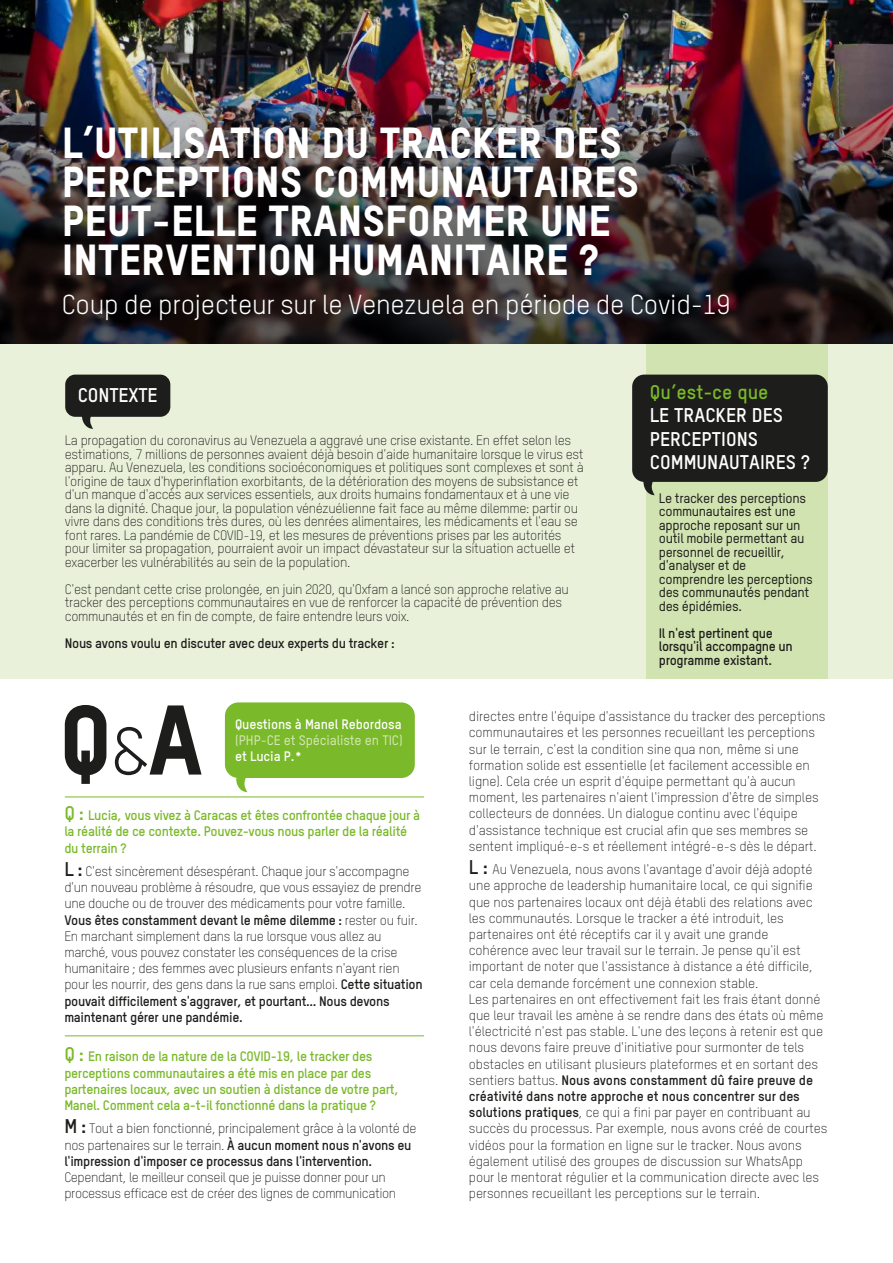
<style>
.page{position:relative;width:893px;height:1263px;background:#fff}
.page>*{position:absolute;margin:0;border:0;box-sizing:border-box;transform-origin:0 0}
.t1{font:97.05px "Oxfam TSTARPRO Headline";color:#1d1d1b}
.t2{font:42.75px/39px "Oxfam TSTARPRO Headline";color:#fff}
.t3{font:27px "Oxfam TSTARPRO";letter-spacing:-.01em;color:#fff}
.t4{font:700 19.5px/23.4px "Oxfam TSTARPRO";color:#fff}
.t5{font:700 19.5px "Oxfam TSTARPRO";color:#7ab929}
.t6{font:300 13.5px/16.2px "Oxfam TSTARPRO";letter-spacing:-.025em;color:#1d1d1b}
.t7{font:700 13.5px/16.2px "Oxfam TSTARPRO";letter-spacing:-.025em;color:#7ab929}
.t8{font:500 13.5px/13.5px "Oxfam TSTARPRO";letter-spacing:-.025em;color:#1d1d1b}
.t9{font:700 13.5px/13.5px "Oxfam TSTARPRO";letter-spacing:-.025em;color:#1d1d1b}
.t10{font:700 13.5px "Oxfam TSTARPRO";letter-spacing:-.01em;color:#fff}
.t11{font:500 13.5px "Oxfam TSTARPRO";letter-spacing:-.01em;color:#d7e7bb}
.s1{font-family:"Oxfam TSTARPRO";font-size:66.15px}
.s2{font-size:19.5px}
.s3{font-weight:700;font-size:19.5px}
.s4{font-weight:700}
</style>
<div class="page">
<div style="left:0;top:300px;width:893px;height:379px;background:#e9f1da"></div>
<div style="left:646px;top:300px;width:182px;height:379px;background:#d1e3b0"></div>
<img style="left:0;top:0;width:893px;height:344px">
<hr style="left:65px;top:797px;width:359px;height:1px;background:#7ab929">
<hr style="left:65px;top:1035px;width:359px;height:1px;background:#7ab929">
<div style="left:632px;top:375px;width:196px;height:107px;background:#1d1d1b;border-radius:12px"></div>
<svg style="left:643px;top:481px;width:12px;height:14px"></svg>
<div style="left:65px;top:375px;width:105px;height:42px;background:#1d1d1b;border-radius:10px"></div>
<svg style="left:82px;top:416px;width:11px;height:13px"></svg>
<svg style="left:236px;top:778px;width:11px;height:14px"></svg>
<div style="left:225px;top:702px;width:190px;height:76px;background:#7ab929;border-radius:14px"></div>
<h2 class="t2" style="left:62px;top:123px;width:579px">L’UTILISATION DU TRACKER DES<br>PERCEPTIONS COMMUNAUTAIRES<br>PEUT-ELLE TRANSFORMER UNE<br>INTERVENTION HUMANITAIRE ?</h2>
<h3 class="t3" style="left:62px;top:289px;width:670px">Coup de projecteur sur le Venezuela en période de Covid-19</h3>
<h3 class="t4" style="left:78px;top:383px;width:81px">CONTEXTE</h3>
<p class="t6" style="left:65px;top:433px;width:520px;line-height:13.5px">La propagation du coronavirus au Venezuela a aggravé une crise existante. En effet selon les estimations, 7 millions de personnes avaient déjà besoin d'aide humanitaire lorsque le virus est apparu. Au Venezuela, les conditions socioéconomiques et politiques sont complexes et sont à l'origine de taux d'hyperinflation exorbitants, de la détérioration des moyens de subsistance et d'un manque d'accès aux services essentiels, aux droits humains fondamentaux et à une vie dans la dignité. Chaque jour, la population vénézuélienne fait face au même dilemme: partir ou vivre dans des conditions très dures, où les denrées alimentaires, les médicaments et l'eau se font rares. La pandémie de COVID-19, et les mesures de préventions prises par les autorités pour limiter sa propagation, pourraient avoir un impact dévastateur sur la situation actuelle et exacerber les vulnérabilités au sein de la population.</p>
<p class="t6" style="left:65px;top:582px;width:505px;line-height:13.5px">C'est pendant cette crise prolongée, en juin 2020, qu'Oxfam a lancé son approche relative au tracker des perceptions communautaires en vue de renforcer la capacité de prévention des communautés et en fin de compte, de faire entendre leurs voix.</p>
<p class="t9" style="left:65px;top:636px;width:331px">Nous avons voulu en discuter avec deux experts du tracker :</p>
<h3 class="t5" style="left:650px;top:380px;width:120px">Qu’est-ce que</h3>
<h3 class="t4" style="left:650px;top:403px;width:161px">LE TRACKER DES<br>PERCEPTIONS<br>COMMUNAUTAIRES ?</h3>
<p class="t8" style="left:659px;top:491px;width:155px">Le tracker des perceptions communautaires est une approche reposant sur un outil mobile permettant au personnel de recueillir, d'analyser et de comprendre les perceptions des communautés pendant des épidémies.</p>
<p class="t9" style="left:659px;top:626px;width:136px">Il n'est pertinent que lorsqu'il accompagne un programme existant.</p>
<h1 class="t1" style="left:59px;top:680px;width:146px">Q<span class="s1">&amp;</span>A</h1>
<p class="t10" style="left:235px;top:716px;width:168px">Questions à Manel Rebordosa</p>
<p class="t11" style="left:235px;top:732px;width:169px">(PHP-CE et Spécialiste en TIC)</p>
<p class="t10" style="left:235px;top:748px;width:69px">et Lucia P.*</p>
<p class="t7" style="left:64px;top:807px;width:357px"><span class="s2">Q :</span> Lucia, vous vivez à Caracas et êtes confrontée chaque jour à la réalité de ce contexte. Pouvez-vous nous parler de la réalité du terrain ?</p>
<p class="t6" style="left:64px;top:863px;width:360px"><span class="s3">L :</span> C'est sincèrement désespérant. Chaque jour s'accompagne d'un nouveau problème à résoudre, que vous essayiez de prendre une douche ou de trouver des médicaments pour votre famille.<br><span class="s4">Vous êtes constamment devant le même dilemme :</span> rester ou fuir.<br>En marchant simplement dans la rue lorsque vous allez au marché, vous pouvez constater les conséquences de la crise humanitaire ; des femmes avec plusieurs enfants n'ayant rien pour les nourrir, des gens dans la rue sans emploi. <span class="s4">Cette situation pouvait difficilement s'aggraver, et pourtant... Nous devons maintenant gérer une pandémie.</span></p>
<p class="t7" style="left:64px;top:1048px;width:336px"><span class="s2">Q :</span> En raison de la nature de la COVID-19, le tracker des perceptions communautaires a été mis en place par des partenaires locaux, avec un soutien à distance de votre part, Manel. Comment cela a-t-il fonctionné dans la pratique ?</p>
<p class="t6" style="left:64px;top:1120px;width:354px"><span class="s3">M :</span> Tout a bien fonctionné, principalement grâce à la volonté de nos partenaires sur le terrain. <span class="s4">À aucun moment nous n'avons eu l'impression d'imposer ce processus dans l'intervention.</span></p>
<p class="t6" style="left:64px;top:1169px;width:333px">Cependant, le meilleur conseil que je puisse donner pour un processus efficace est de créer des lignes de communication</p>
<p class="t6" style="left:469px;top:708px;width:358px">directes entre l'équipe d'assistance du tracker des perceptions communautaires et les personnes recueillant les perceptions sur le terrain, c'est la condition sine qua non, même si une formation solide est essentielle (et facilement accessible en ligne). Cela crée un esprit d'équipe permettant qu'à aucun moment, les partenaires n'aient l'impression d'être de simples collecteurs de données. Un dialogue continu avec l'équipe d'assistance technique est crucial afin que ses membres se sentent impliqué-e-s et réellement intégré-e-s dès le départ.</p>
<p class="t6" style="left:469px;top:861px;width:360px"><span class="s3">L :</span> Au Venezuela, nous avons l'avantage d'avoir déjà adopté une approche de leadership humanitaire local, ce qui signifie que nos partenaires locaux ont déjà établi des relations avec les communautés. Lorsque le tracker a été introduit, les partenaires ont été réceptifs car il y avait une grande cohérence avec leur travail sur le terrain. Je pense qu'il est important de noter que l'assistance à distance a été difficile, car cela demande forcément une connexion stable.<br>Les partenaires en ont effectivement fait les frais étant donné que leur travail les amène à se rendre dans des états où même l'électricité n'est pas stable. L'une des leçons à retenir est que nous devons faire preuve d'initiative pour surmonter de tels obstacles en utilisant plusieurs plateformes et en sortant des sentiers battus. <span class="s4">Nous avons constamment dû faire preuve de créativité dans notre approche et nous concentrer sur des solutions pratiques</span>, ce qui a fini par payer en contribuant au succès du processus. Par exemple, nous avons créé de courtes vidéos pour la formation en ligne sur le tracker. Nous avons également utilisé des groupes de discussion sur WhatsApp pour le mentorat régulier et la communication directe avec les personnes recueillant les perceptions sur le terrain.</p>
</div>
